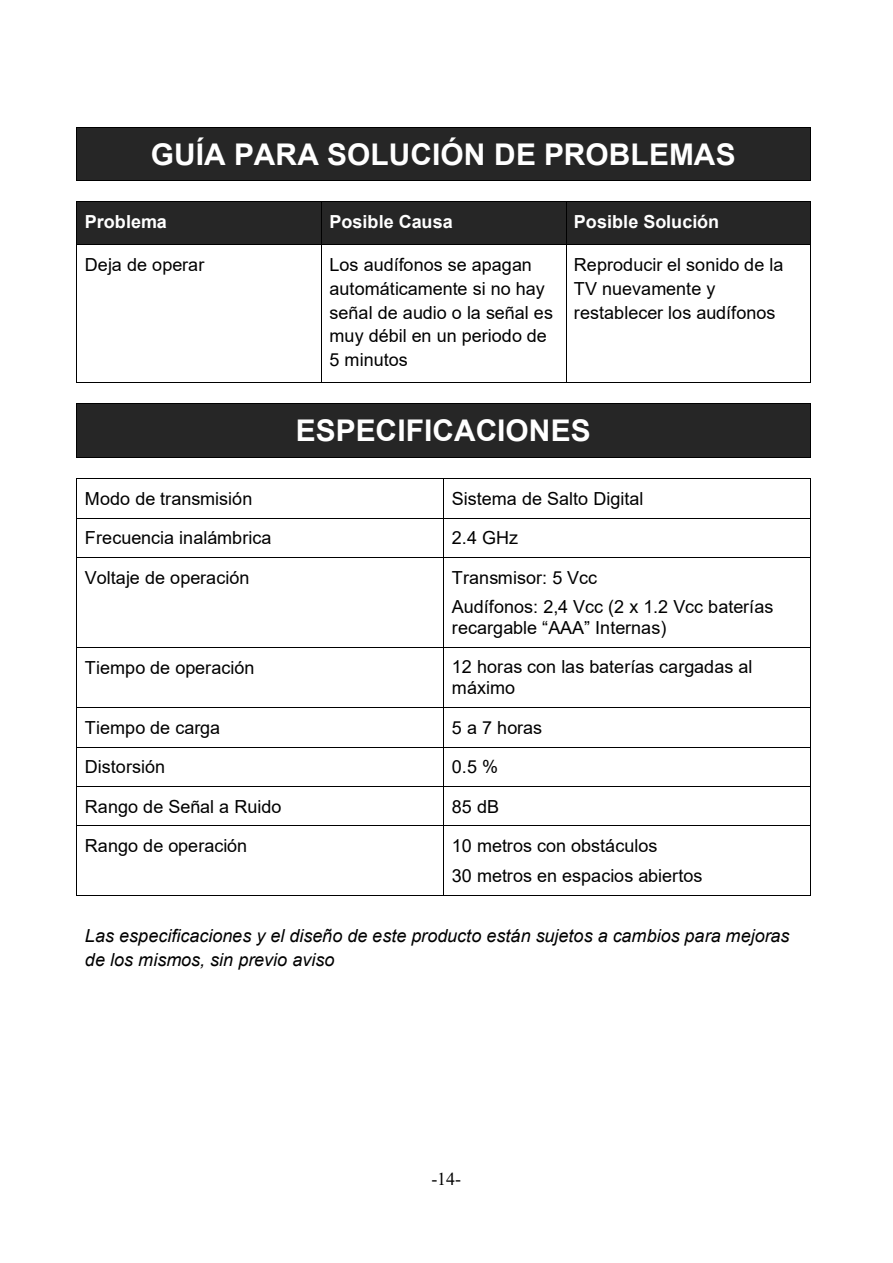
<style>
.page{position:relative;width:893px;height:1263px;background:#fff}
.page>*{position:absolute;margin:0;border:0;box-sizing:border-box;transform-origin:0 0}
.t1{font:700 29.85px "Arial";color:#fff}
.t2{font:18px/23.9px "Arial";letter-spacing:.005em;color:#000}
.t3{font:italic 18px/23.7px "Arial";letter-spacing:.005em;color:#000}
.t4{font:700 18px "Arial";color:#fff}
.t5{font:18px "Times New Roman";color:#000}
</style>
<div class="page">
<div style="left:77px;top:128px;width:733px;height:52px;background:#262626"></div>
<hr style="left:77px;top:127px;width:733px;height:1px;background:#000">
<hr style="left:76px;top:128px;width:1px;height:52px;background:#000">
<hr style="left:77px;top:180px;width:733px;height:1px;background:#000">
<hr style="left:810px;top:128px;width:1px;height:52px;background:#000">
<div style="left:77px;top:202px;width:244px;height:42px;background:#262626"></div>
<div style="left:322px;top:202px;width:244px;height:42px;background:#262626"></div>
<div style="left:566px;top:202px;width:244px;height:42px;background:#262626"></div>
<hr style="left:77px;top:202px;width:244px;height:1px;background:#000">
<hr style="left:321px;top:202px;width:245px;height:1px;background:#000">
<hr style="left:566px;top:202px;width:244px;height:1px;background:#000">
<hr style="left:76px;top:202px;width:1px;height:42px;background:#000">
<hr style="left:321px;top:202px;width:1px;height:42px;background:#000">
<hr style="left:566px;top:202px;width:1px;height:42px;background:#000">
<hr style="left:810px;top:202px;width:1px;height:42px;background:#000">
<hr style="left:77px;top:244px;width:244px;height:1px;background:#000">
<hr style="left:321px;top:244px;width:245px;height:1px;background:#000">
<hr style="left:566px;top:244px;width:244px;height:1px;background:#000">
<hr style="left:76px;top:245px;width:1px;height:137px;background:#000">
<hr style="left:77px;top:382px;width:244px;height:1px;background:#000">
<hr style="left:321px;top:245px;width:1px;height:137px;background:#000">
<hr style="left:321px;top:382px;width:245px;height:1px;background:#000">
<hr style="left:566px;top:245px;width:1px;height:137px;background:#000">
<hr style="left:566px;top:382px;width:244px;height:1px;background:#000">
<hr style="left:810px;top:245px;width:1px;height:137px;background:#000">
<div style="left:77px;top:404px;width:733px;height:53px;background:#262626"></div>
<hr style="left:77px;top:404px;width:733px;height:1px;background:#000">
<hr style="left:76px;top:404px;width:1px;height:53px;background:#000">
<hr style="left:77px;top:457px;width:733px;height:1px;background:#000">
<hr style="left:810px;top:404px;width:1px;height:53px;background:#000">
<hr style="left:77px;top:478px;width:366px;height:1px;background:#000">
<hr style="left:444px;top:478px;width:366px;height:1px;background:#000">
<hr style="left:76px;top:479px;width:1px;height:39px;background:#000">
<hr style="left:443px;top:479px;width:1px;height:39px;background:#000">
<hr style="left:810px;top:479px;width:1px;height:39px;background:#000">
<hr style="left:77px;top:518px;width:366px;height:1px;background:#000">
<hr style="left:444px;top:518px;width:366px;height:1px;background:#000">
<hr style="left:76px;top:518px;width:1px;height:39px;background:#000">
<hr style="left:443px;top:518px;width:1px;height:39px;background:#000">
<hr style="left:810px;top:518px;width:1px;height:39px;background:#000">
<hr style="left:77px;top:557px;width:366px;height:1px;background:#000">
<hr style="left:444px;top:557px;width:366px;height:1px;background:#000">
<hr style="left:76px;top:558px;width:1px;height:89px;background:#000">
<hr style="left:443px;top:558px;width:1px;height:89px;background:#000">
<hr style="left:810px;top:558px;width:1px;height:89px;background:#000">
<hr style="left:77px;top:647px;width:366px;height:1px;background:#000">
<hr style="left:444px;top:647px;width:366px;height:1px;background:#000">
<hr style="left:76px;top:648px;width:1px;height:59px;background:#000">
<hr style="left:443px;top:648px;width:1px;height:59px;background:#000">
<hr style="left:810px;top:648px;width:1px;height:59px;background:#000">
<hr style="left:77px;top:707px;width:366px;height:1px;background:#000">
<hr style="left:444px;top:707px;width:366px;height:1px;background:#000">
<hr style="left:76px;top:708px;width:1px;height:39px;background:#000">
<hr style="left:443px;top:708px;width:1px;height:39px;background:#000">
<hr style="left:810px;top:708px;width:1px;height:39px;background:#000">
<hr style="left:77px;top:747px;width:366px;height:1px;background:#000">
<hr style="left:444px;top:747px;width:366px;height:1px;background:#000">
<hr style="left:76px;top:747px;width:1px;height:39px;background:#000">
<hr style="left:443px;top:747px;width:1px;height:39px;background:#000">
<hr style="left:810px;top:747px;width:1px;height:39px;background:#000">
<hr style="left:77px;top:786px;width:366px;height:1px;background:#000">
<hr style="left:444px;top:786px;width:366px;height:1px;background:#000">
<hr style="left:76px;top:787px;width:1px;height:38px;background:#000">
<hr style="left:443px;top:787px;width:1px;height:38px;background:#000">
<hr style="left:810px;top:787px;width:1px;height:38px;background:#000">
<hr style="left:77px;top:825px;width:366px;height:1px;background:#000">
<hr style="left:444px;top:825px;width:366px;height:1px;background:#000">
<hr style="left:76px;top:826px;width:1px;height:69px;background:#000">
<hr style="left:77px;top:895px;width:366px;height:1px;background:#000">
<hr style="left:443px;top:826px;width:1px;height:69px;background:#000">
<hr style="left:444px;top:895px;width:366px;height:1px;background:#000">
<hr style="left:810px;top:826px;width:1px;height:69px;background:#000">
<p class="t1" style="left:151px;top:133px;width:586px">GUÍA PARA SOLUCIÓN DE PROBLEMAS</p>
<p class="t4" style="left:85px;top:209px;width:84px">Problema</p>
<p class="t4" style="left:329px;top:209px;width:125px">Posible Causa</p>
<p class="t4" style="left:574px;top:209px;width:147px">Posible Solución</p>
<p class="t2" style="left:85px;top:252px;width:121px">Deja de operar</p>
<p class="t2" style="left:329px;top:252px;width:225px">Los audífonos se apagan automáticamente si no hay señal de audio o la señal es muy débil en un periodo de<br>5 minutos</p>
<p class="t2" style="left:574px;top:252px;width:211px">Reproducir el sonido de la<br>TV nuevamente y restablecer los audífonos</p>
<p class="t1" style="left:296px;top:410px;width:296px">ESPECIFICACIONES</p>
<p class="t2" style="left:85px;top:486px;width:169px">Modo de transmisión</p>
<p class="t2" style="left:452px;top:486px;width:193px">Sistema de Salto Digital</p>
<p class="t2" style="left:85px;top:526px;width:188px">Frecuencia inalámbrica</p>
<p class="t2" style="left:452px;top:526px;width:68px">2.4 GHz</p>
<p class="t2" style="left:85px;top:565px;width:166px">Voltaje de operación</p>
<p class="t2" style="left:452px;top:565px;width:147px">Transmisor: 5 Vcc</p>
<p class="t2" style="left:452px;top:597px;width:323px;line-height:20.5px">Audífonos: 2,4 Vcc (2 x 1.2 Vcc baterías recargable “AAA” Internas)</p>
<p class="t2" style="left:85px;top:655px;width:171px">Tiempo de operación</p>
<p class="t2" style="left:452px;top:656px;width:302px;line-height:20.9px">12 horas con las baterías cargadas al máximo</p>
<p class="t2" style="left:85px;top:715px;width:137px">Tiempo de carga</p>
<p class="t2" style="left:452px;top:715px;width:92px">5 a 7 horas</p>
<p class="t2" style="left:85px;top:755px;width:82px">Distorsión</p>
<p class="t2" style="left:452px;top:755px;width:48px">0.5 %</p>
<p class="t2" style="left:85px;top:794px;width:198px">Rango de Señal a Ruido</p>
<p class="t2" style="left:452px;top:794px;width:49px">85 dB</p>
<p class="t2" style="left:85px;top:834px;width:164px">Rango de operación</p>
<p class="t2" style="left:452px;top:834px;width:207px">10 metros con obstáculos</p>
<p class="t2" style="left:452px;top:863px;width:252px">30 metros en espacios abiertos</p>
<p class="t3" style="left:85px;top:924px;width:706px">Las especificaciones y el diseño de este producto están sujetos a cambios para mejoras de los mismos, sin previo aviso</p>
<p class="t5" style="left:431px;top:1166px;width:31px">-14-</p>
</div>
